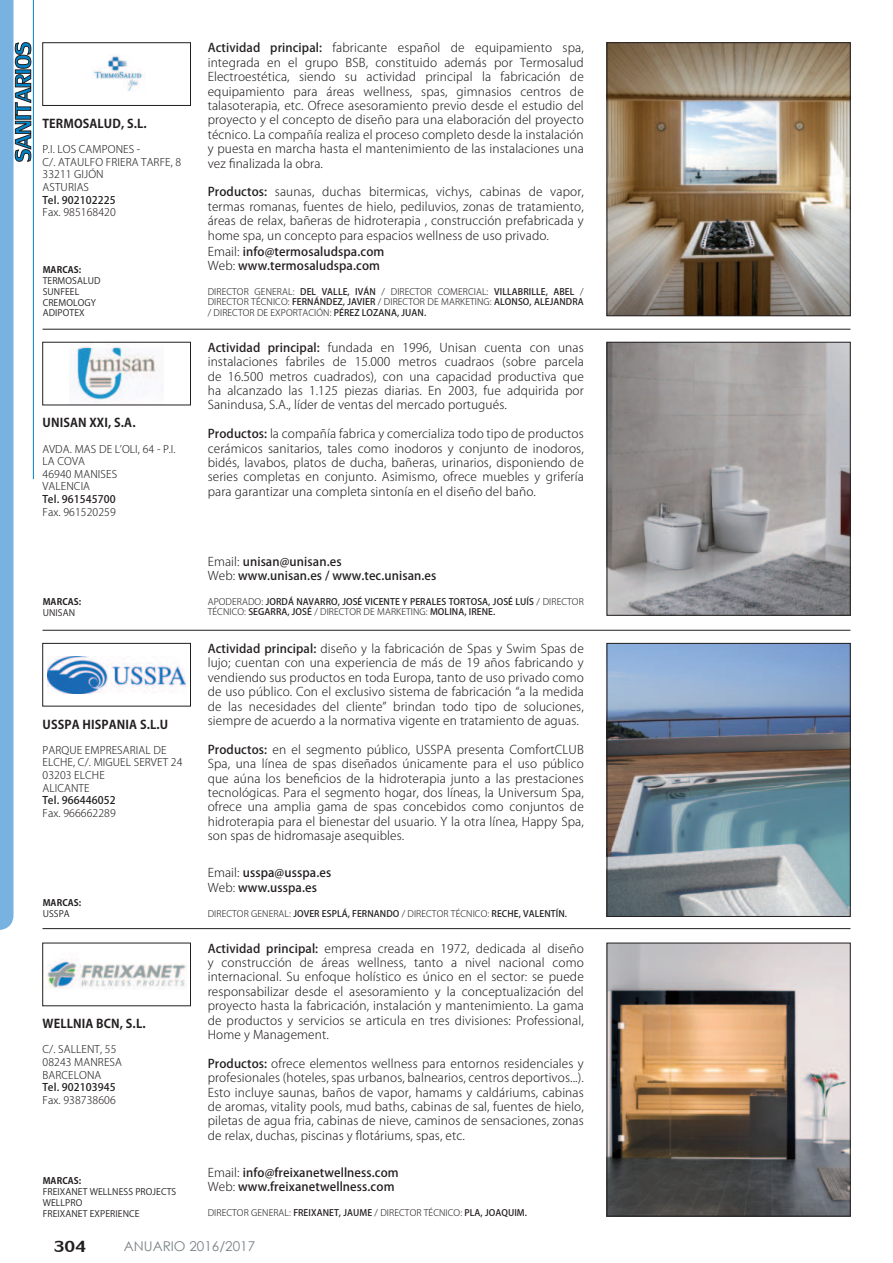
<style>
.page{position:relative;width:893px;height:1263px;background:#fff}
.page>*{position:absolute;margin:0;border:0;box-sizing:border-box;transform-origin:0 0}
.t1{font:24px "Lily UPC";color:#231f20}
.t2{font:13.5px "Century Gothic";color:#7b8387}
.t3{font:300 12px/14.4px "Koz Go Pro";letter-spacing:.01em;color:#231f20;text-align:justify}
.t4{font:500 12px/14.4px "Koz Go Pro";letter-spacing:.01em;color:#231f20}
.t5{font:700 12px "Koz Go Pro";letter-spacing:.01em;color:#231f20}
.t6{font:300 10.5px/12.6px "Koz Go Pro";letter-spacing:.01em;color:#231f20}
.t7{font:500 10.5px "Koz Go Pro";letter-spacing:.01em;color:#231f20}
.t8{font:300 9px/10.5px "Koz Go Pro";letter-spacing:.01em;color:#231f20;text-align:justify}
.t9{font:500 9px/10.5px "Koz Go Pro";letter-spacing:.01em;color:#231f20}
.t10{font:9px/10.8px "Koz Go Pro";letter-spacing:.01em;color:#231f20}
.t11{font:700 9px "Koz Go Pro";letter-spacing:.01em;color:#231f20}
.s1{font-weight:500}
.s2{font-weight:300}
</style>
<div class="page">
<svg style="left:0;top:0;width:31px;height:930px"></svg>
<hr style="left:33px;top:0;width:1px;height:479px;background:#0084ca">
<hr style="left:43px;top:329px;width:807px;height:1px;background:#231f20">
<img style="left:609px;top:45px;width:239px;height:269px">
<div style="left:607px;top:43px;width:243px;height:273px;border:1px solid #231f20"></div>
<img style="left:93px;top:55px;width:51px;height:36px">
<div style="left:43px;top:43px;width:148px;height:63px;border:1px solid #231f20"></div>
<img style="left:609px;top:344px;width:239px;height:269px">
<div style="left:607px;top:342px;width:243px;height:273px;border:1px solid #231f20"></div>
<img style="left:73px;top:346px;width:86px;height:56px">
<hr style="left:43px;top:928px;width:807px;height:1px;background:#231f20">
<img style="left:609px;top:645px;width:239px;height:270px">
<div style="left:607px;top:643px;width:243px;height:274px;border:1px solid #231f20"></div>
<img style="left:47px;top:656px;width:139px;height:37px">
<div style="left:43px;top:643px;width:148px;height:63px;border:1px solid #231f20"></div>
<img style="left:609px;top:945px;width:239px;height:269px">
<div style="left:607px;top:943px;width:243px;height:273px;border:1px solid #231f20"></div>
<img style="left:45px;top:958px;width:142px;height:31px">
<hr style="left:43px;top:630px;width:807px;height:1px;background:#231f20">
<p class="t5" style="left:43px;top:116px;width:106px">TERMOSALUD, S.L.</p>
<p class="t6" style="left:43px;top:143px;width:140px">P.I. LOS CAMPONES -<br>C/. ATAULFO FRIERA TARFE, 8<br>33211 GIJÓN<br>ASTURIAS</p>
<p class="t7" style="left:43px;top:193px;width:75px">Tel. 902102225</p>
<p class="t6" style="left:43px;top:206px;width:75px">Fax. 985168420</p>
<p class="t11" style="left:43px;top:264px;width:40px">MARCAS:</p>
<p class="t10" style="left:43px;top:275px;width:59px">TERMOSALUD<br>SUNFEEL<br>CREMOLOGY<br>ADIPOTEX</p>
<p class="t5" style="left:43px;top:415px;width:95px">UNISAN XXI, S.A.</p>
<p class="t6" style="left:43px;top:443px;width:135px">AVDA. MAS DE L’OLI, 64 - P.I.<br>LA COVA<br>46940 MANISES<br>VALENCIA</p>
<p class="t7" style="left:43px;top:492px;width:75px">Tel. 961545700</p>
<p class="t6" style="left:43px;top:506px;width:75px">Fax. 961520259</p>
<p class="t11" style="left:43px;top:596px;width:40px">MARCAS:</p>
<p class="t10" style="left:43px;top:607px;width:34px">UNISAN</p>
<p class="t5" style="left:43px;top:716px;width:127px">USSPA HISPANIA S.L.U</p>
<p class="t6" style="left:43px;top:744px;width:141px">PARQUE EMPRESARIAL DE<br>ELCHE, C/. MIGUEL SERVET 24<br>03203 ELCHE<br>ALICANTE</p>
<p class="t7" style="left:43px;top:794px;width:75px">Tel. 966446052</p>
<p class="t6" style="left:43px;top:807px;width:75px">Fax. 966662289</p>
<p class="t11" style="left:43px;top:897px;width:40px">MARCAS:</p>
<p class="t10" style="left:43px;top:908px;width:29px">USSPA</p>
<p class="t5" style="left:43px;top:1016px;width:105px">WELLNIA BCN, S.L.</p>
<p class="t6" style="left:43px;top:1043px;width:81px">C/. SALLENT, 55<br>08243 MANRESA<br>BARCELONA</p>
<p class="t7" style="left:43px;top:1081px;width:75px">Tel. 902103945</p>
<p class="t6" style="left:43px;top:1094px;width:75px">Fax. 938738606</p>
<p class="t11" style="left:43px;top:1175px;width:40px">MARCAS:</p>
<p class="t10" style="left:43px;top:1186px;width:135px">FREIXANET WELLNESS PROJECTS<br>WELLPRO<br>FREIXANET EXPERIENCE</p>
<p class="t3" style="left:208px;top:41px;width:378px"><span class="s1">Actividad principal:</span> fabricante español de equipamiento spa, integrada en el grupo BSB, constituido además por Termosalud Electroestética, siendo su actividad principal la fabricación de equipamiento para áreas wellness, spas, gimnasios centros de talasoterapia, etc. Ofrece asesoramiento previo desde el estudio del proyecto y el concepto de diseño para una elaboración del proyecto técnico. La compañía realiza el proceso completo desde la instalación y puesta en marcha hasta el mantenimiento de las instalaciones una vez 昀椀nalizada la obra.</p>
<p class="t3" style="left:208px;top:185px;width:378px"><span class="s1">Productos:</span> saunas, duchas bitermicas, vichys, cabinas de vapor, termas romanas, fuentes de hielo, pediluvios, zonas de tratamiento, áreas de relax, bañeras de hidroterapia , construcción prefabricada y home spa, un concepto para espacios wellness de uso privado.</p>
<p class="t4" style="left:208px;top:245px;width:178px"><span class="s2">Email:</span> info@termosaludspa.com<br><span class="s2">Web:</span> www.termosaludspa.com</p>
<p class="t8" style="left:208px;top:286px;width:378px">DIRECTOR GENERAL: <span class="s1">DEL VALLE, IVÁN</span> / DIRECTOR COMERCIAL: <span class="s1">VILLABRILLE, ABEL</span> / DIRECTOR TÉCNICO: <span class="s1">FERNÁNDEZ, JAVIER</span> / DIRECTOR DE MARKETING: <span class="s1">ALONSO, ALEJANDRA </span>/ DIRECTOR DE EXPORTACIÓN: <span class="s1">PÉREZ LOZANA, JUAN.</span></p>
<p class="t3" style="left:208px;top:340px;width:378px"><span class="s1">Actividad principal:</span> fundada en 1996, Unisan cuenta con unas instalaciones fabriles de 15.000 metros cuadraos (sobre parcela de 16.500 metros cuadrados), con una capacidad productiva que ha alcanzado las 1.125 piezas diarias. En 2003, fue adquirida por Sanindusa, S.A., líder de ventas del mercado portugués.</p>
<p class="t3" style="left:208px;top:427px;width:378px"><span class="s1">Productos:</span> la compañía fabrica y comercializa todo tipo de productos cerámicos sanitarios, tales como inodoros y conjunto de inodoros, bidés, lavabos, platos de ducha, bañeras, urinarios, disponiendo de series completas en conjunto. Asimismo, ofrece muebles y grifería para garantizar una completa sintonía en el diseño del baño.</p>
<p class="t4" style="left:208px;top:555px;width:230px"><span class="s2">Email:</span> unisan@unisan.es<br><span class="s2">Web:</span> www.unisan.es / www.tec.unisan.es</p>
<p class="t9" style="left:208px;top:597px;width:378px"><span class="s2">APODERADO:</span> JORDÁ NAVARRO, JOSÉ VICENTE Y PERALES TORTOSA, JOSÉ LUÍS <span class="s2">/ DIRECTOR<br>TÉCNICO:</span> SEGARRA, JOSÉ <span class="s2">/ DIRECTOR DE MARKETING:</span> MOLINA, IRENE.</p>
<p class="t3" style="left:208px;top:641px;width:378px"><span class="s1">Actividad principal:</span> diseño y la fabricación de Spas y Swim Spas de lujo; cuentan con una experiencia de más de 19 años fabricando y vendiendo sus productos en toda Europa, tanto de uso privado como de uso público. Con el exclusivo sistema de fabricación “a la medida de las necesidades del cliente” brindan todo tipo de soluciones, siempre de acuerdo a la normativa vigente en tratamiento de aguas.</p>
<p class="t3" style="left:208px;top:742px;width:378px"><span class="s1">Productos:</span> en el segmento público, USSPA presenta ComfortCLUB Spa, una línea de spas diseñados únicamente para el uso público que aúna los bene昀椀cios de la hidroterapia junto a las prestaciones tecnológicas. Para el segmento hogar, dos líneas, la Universum Spa, ofrece una amplia gama de spas concebidos como conjuntos de hidroterapia para el bienestar del usuario. Y la otra línea, Happy Spa, son spas de hidromasaje asequibles.</p>
<p class="t4" style="left:208px;top:866px;width:125px"><span class="s2">Email:</span> usspa@usspa.es<br><span class="s2">Web:</span> www.usspa.es</p>
<p class="t9" style="left:208px;top:908px;width:361px"><span class="s2">DIRECTOR GENERAL:</span> JOVER ESPLÁ, FERNANDO <span class="s2">/ DIRECTOR TÉCNICO:</span> RECHE, VALENTÍN.</p>
<p class="t3" style="left:208px;top:941px;width:378px"><span class="s1">Actividad principal:</span> empresa creada en 1972, dedicada al diseño y construcción de áreas wellness, tanto a nivel nacional como internacional. Su enfoque holístico es único en el sector: se puede responsabilizar desde el asesoramiento y la conceptualización del proyecto hasta la fabricación, instalación y mantenimiento. La gama de productos y servicios se articula en tres divisiones: Professional, Home y Management.</p>
<p class="t3" style="left:208px;top:1056px;width:378px"><span class="s1">Productos:</span> ofrece elementos wellness para entornos residenciales y profesionales (hoteles, spas urbanos, balnearios, centros deportivos...).<br>Esto incluye saunas, baños de vapor, hamams y caldáriums, cabinas de aromas, vitality pools, mud baths, cabinas de sal, fuentes de hielo, piletas de agua fria, cabinas de nieve, caminos de sensaciones, zonas de relax, duchas, piscinas y 昀氀otáriums, spas, etc.</p>
<p class="t4" style="left:208px;top:1166px;width:193px"><span class="s2">Email:</span> info@freixanetwellness.com<br><span class="s2">Web:</span> www.freixanetwellness.com</p>
<p class="t8" style="left:208px;top:1208px;width:321px">DIRECTOR GENERAL: <span class="s1">FREIXANET, JAUME</span> / DIRECTOR TÉCNICO: <span class="s1">PLA, JOAQUIM.</span></p>
<h1 class="t1" style="left:54px;top:1229px;width:34px">304</h1>
<p class="t2" style="left:124px;top:1241px;width:133px">ANUARIO 2016/2017</p>
</div>
